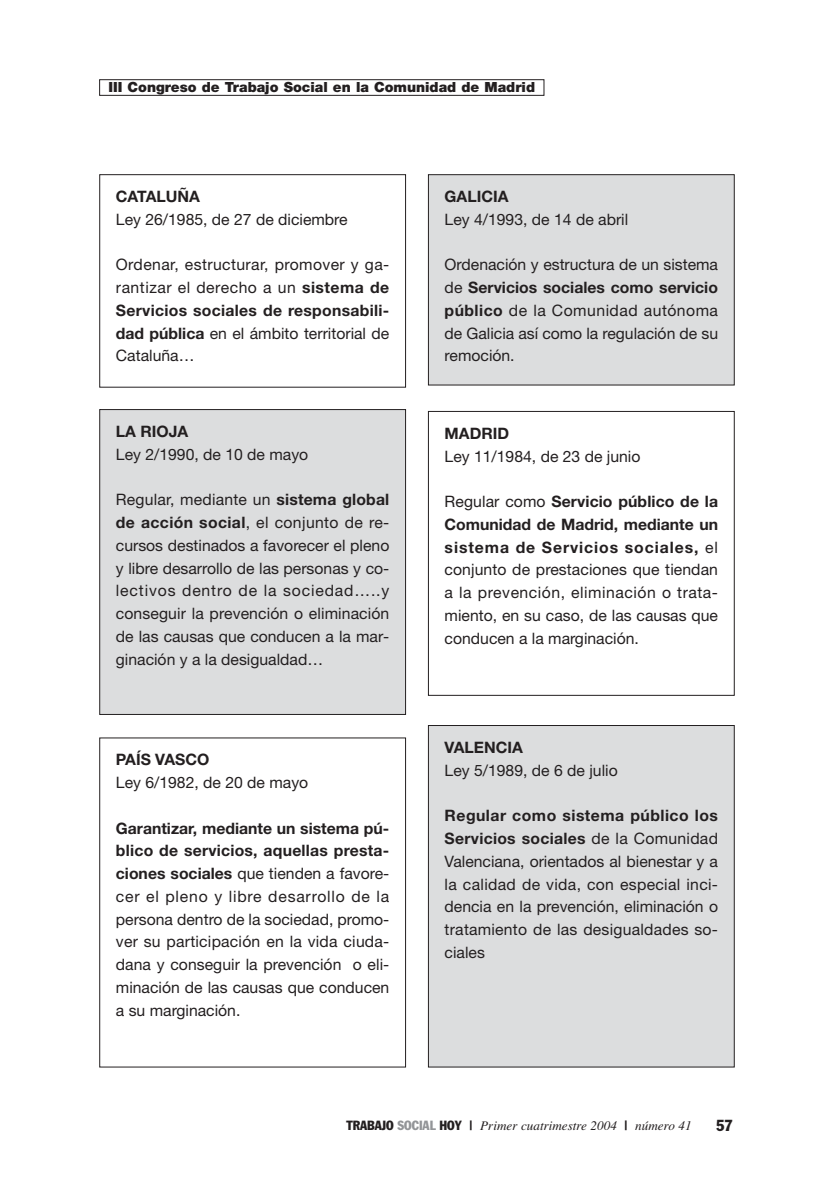
<style>
.page{position:relative;width:834px;height:1191px;background:#fff}
.page>*{position:absolute;margin:0;border:0;box-sizing:border-box;transform-origin:0 0}
.t1{font:15.75px/22.8px "Helvetica Neue";color:#231f20;text-align:justify}
.t2{font:700 15.75px "Helvetica Neue";color:#231f20}
.t3{font:condensed 15.75px "Franklin Gothic";color:#231f20}
.t4{font:900 14px "Helvetica Neue";color:#231f20}
.t5{font:italic 13.12px "Times";color:#231f20}
.s1{font-weight:700}
.s2{font-family:"Franklin Gothic";font-style:normal;font-stretch:condensed}
.s3{font-family:"Franklin Gothic";font-style:normal;font-stretch:condensed;color:#939598}
</style>
<div class="page">
<div style="left:99px;top:79px;width:445px;height:17px;border:1px solid #231f20"></div>
<div style="left:99px;top:174px;width:307px;height:213px;border:1px solid #231f20"></div>
<div style="left:429px;top:175px;width:304px;height:209px;background:#dcddde"></div>
<div style="left:428px;top:174px;width:306px;height:211px;border:1px solid #231f20"></div>
<div style="left:100px;top:410px;width:305px;height:304px;background:#dcddde"></div>
<div style="left:99px;top:409px;width:307px;height:306px;border:1px solid #231f20"></div>
<div style="left:428px;top:411px;width:306px;height:285px;border:1px solid #231f20"></div>
<div style="left:99px;top:737px;width:307px;height:330px;border:1px solid #231f20"></div>
<div style="left:429px;top:726px;width:304px;height:340px;background:#dcddde"></div>
<div style="left:428px;top:725px;width:306px;height:342px;border:1px solid #231f20"></div>
<p class="t4" style="left:108px;top:82px;width:428px">III Congreso de Trabajo Social en la Comunidad de Madrid</p>
<p class="t2" style="left:116px;top:191px;width:85px">CATALUÑA</p>
<p class="t1" style="left:116px;top:209px;width:233px">Ley 26/1985, de 27 de diciembre</p>
<p class="t1" style="left:116px;top:255px;width:275px">Ordenar, estructurar, promover y ga&shy;rantizar el derecho a un <span class="s1">sistema de Servicios sociales de responsabili&shy;dad pública</span> en el ámbito territorial de Cataluña…</p>
<p class="t2" style="left:116px;top:426px;width:74px">LA RIOJA</p>
<p class="t1" style="left:116px;top:444px;width:194px">Ley 2/1990, de 10 de mayo</p>
<p class="t1" style="left:116px;top:490px;width:275px">Regular, mediante un <span class="s1">sistema global de acción social</span>, el conjunto de re&shy;cursos destinados a favorecer el pleno y libre desarrollo de las personas y co&shy;lectivos dentro de la sociedad…..y conseguir la prevención o eliminación de las causas que conducen a la mar&shy;ginación y a la desigualdad…</p>
<p class="t2" style="left:116px;top:754px;width:95px">PAÍS VASCO</p>
<p class="t1" style="left:116px;top:772px;width:194px">Ley 6/1982, de 20 de mayo</p>
<p class="t1" style="left:116px;top:818px;width:275px"><span class="s1">Garantizar, mediante un sistema pú&shy;blico de servicios, aquellas presta&shy;ciones sociales</span> que tienden a favore&shy;cer el pleno y libre desarrollo de la persona dentro de la sociedad, promo&shy;ver su participación en la vida ciuda&shy;dana y conseguir la prevención o eli&shy;minación de las causas que conducen a su marginación.</p>
<p class="t2" style="left:444px;top:191px;width:65px">GALICIA</p>
<p class="t1" style="left:444px;top:209px;width:185px">Ley 4/1993, de 14 de abril</p>
<p class="t1" style="left:444px;top:255px;width:275px">Ordenación y estructura de un sistema de <span class="s1">Servicios sociales como servicio público</span> de la Comunidad autónoma de Galicia así como la regulación de su remoción.</p>
<p class="t2" style="left:444px;top:427px;width:66px">MADRID</p>
<p class="t1" style="left:444px;top:446px;width:197px">Ley 11/1984, de 23 de junio</p>
<p class="t1" style="left:444px;top:492px;width:275px">Regular como <span class="s1">Servicio público de la Comunidad de Madrid, mediante un sistema de Servicios sociales,</span> el conjunto de prestaciones que tiendan a la prevención, eliminación o trata&shy;miento, en su caso, de las causas que conducen a la marginación.</p>
<p class="t2" style="left:444px;top:741px;width:80px">VALENCIA</p>
<p class="t1" style="left:444px;top:760px;width:174px">Ley 5/1989, de 6 de julio</p>
<p class="t1" style="left:444px;top:805px;width:275px"><span class="s1">Regular como sistema público los Servicios sociales</span> de la Comunidad Valenciana, orientados al bienestar y a la calidad de vida, con especial inci&shy;dencia en la prevención, eliminación o tratamiento de las desigualdades so&shy;ciales</p>
<p class="t5" style="left:346px;top:1120px;width:346px"><span class="s2">TRABAJO</span> <span class="s3">SOCIAL</span> <span class="s2">HOY |</span> Primer cuatrimestre 2004 <span class="s2">|</span> número 41</p>
<p class="t3" style="left:716px;top:1119px;width:18px">57</p>
</div>
